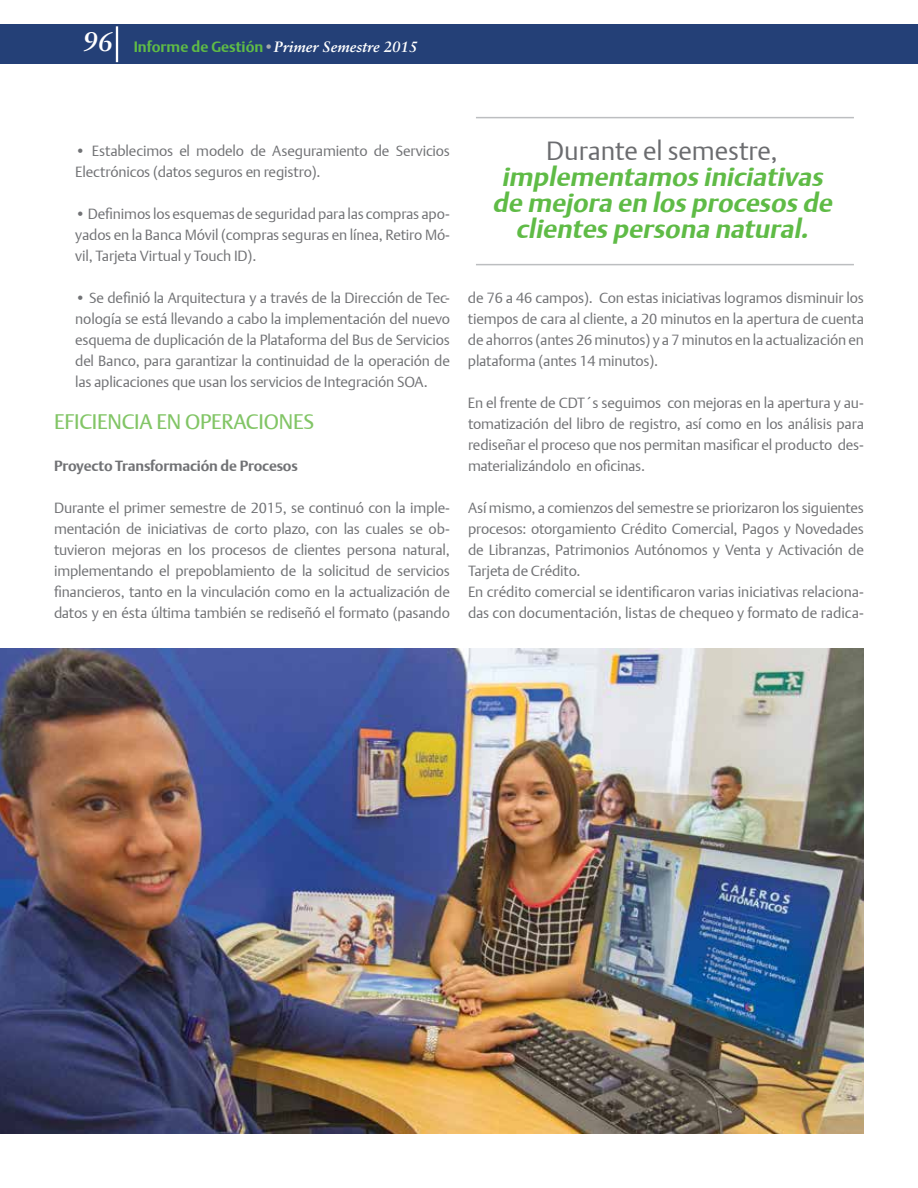
<style>
.page{position:relative;width:918px;height:1188px;background:#fff}
.page>*{position:absolute;margin:0;border:0;box-sizing:border-box;transform-origin:0 0}
.t1{font:italic 700 26.25px/26.2px "DTL Argo T";color:#5fbb46;text-align:center}
.t2{font:26.25px "DTL Argo T Light";color:#6b6c6f}
.t3{font:21px "DTL Argo T";letter-spacing:-.01em;color:#82c566}
.t4{font:italic 700 15px "Sabon LT Std";color:#fff}
.t5{font:14.7px/21px "DTL Argo T Light";letter-spacing:-.01em;color:#717275;text-align:justify}
.t6{font:700 14.7px "DTL Argo T";letter-spacing:-.01em;color:#717275}
.s1{font-size:27px}
.s2{font-family:"DTL Argo T";font-style:normal;color:#5fbb46}
.s3{font-family:"DTL Argo T";font-style:normal;color:#a7a9ac}
</style>
<div class="page">
<div style="left:0;top:24px;width:918px;height:39px;background:#244077"></div>
<hr style="left:116px;top:26px;width:2px;height:36px;background:#fff">
<img style="left:0;top:648px;width:864px;height:486px">
<hr style="left:476px;top:264px;width:378px;height:1px;background:#bcbec0">
<hr style="left:476px;top:117px;width:378px;height:1px;background:#bcbec0">
<p class="t4" style="left:83px;top:38px;width:336px"><span class="s1">96</span> <span class="s2">Informe de Gestión</span><span class="s3">•</span>Primer Semestre 2015</p>
<p class="t5" style="left:75px;top:140px;width:376px">• Establecimos el modelo de Aseguramiento de Servicios<br>Electrónicos (datos seguros en registro).</p>
<p class="t5" style="left:75px;top:203px;width:376px">• Definimos los esquemas de seguridad para las compras apo&shy;yados en la Banca Móvil (compras seguras en línea, Retiro Mó&shy;vil, Tarjeta Virtual y Touch ID).</p>
<p class="t5" style="left:75px;top:287px;width:376px">• Se definió la Arquitectura y a través de la Dirección de Tec&shy;nología se está llevando a cabo la implementación del nuevo esquema de duplicación de la Plataforma del Bus de Servicios del Banco, para garantizar la continuidad de la operación de las aplicaciones que usan los servicios de Integración SOA.</p>
<h2 class="t3" style="left:54px;top:409px;width:262px">EFICIENCIA EN OPERACIONES</h2>
<p class="t6" style="left:54px;top:457px;width:245px">Proyecto Transformación de Procesos</p>
<p class="t5" style="left:54px;top:497px;width:398px">Durante el primer semestre de 2015, se continuó con la imple&shy;mentación de iniciativas de corto plazo, con las cuales se ob&shy;tuvieron mejoras en los procesos de clientes persona natural, implementando el prepoblamiento de la solicitud de servicios financieros, tanto en la vinculación como en la actualización de datos y en ésta última también se rediseñó el formato (pasando</p>
<h1 class="t2" style="left:546px;top:135px;width:233px">Durante el semestre,</h1>
<h1 class="t1" style="left:492px;top:163px;width:347px">implementamos iniciativas de mejora en los procesos de clientes persona natural.</h1>
<p class="t5" style="left:468px;top:287px;width:398px">de 76 a 46 campos). Con estas iniciativas logramos disminuir los tiempos de cara al cliente, a 20 minutos en la apertura de cuenta de ahorros (antes 26 minutos) y a 7 minutos en la actualización en plataforma (antes 14 minutos).</p>
<p class="t5" style="left:468px;top:392px;width:398px">En el frente de CDT´s seguimos con mejoras en la apertura y au&shy;tomatización del libro de registro, así como en los análisis para rediseñar el proceso que nos permitan masificar el producto des&shy;materializándolo en oficinas.</p>
<p class="t5" style="left:468px;top:497px;width:398px;text-align:left">Así mismo, a comienzos del semestre se priorizaron los siguientes procesos: otorgamiento Crédito Comercial, Pagos y Novedades de Libranzas, Patrimonios Autónomos y Venta y Activación de Tarjeta de Crédito.<br>En crédito comercial se identificaron varias iniciativas relaciona&shy;das con documentación, listas de chequeo y formato de radica-</p>
</div>
